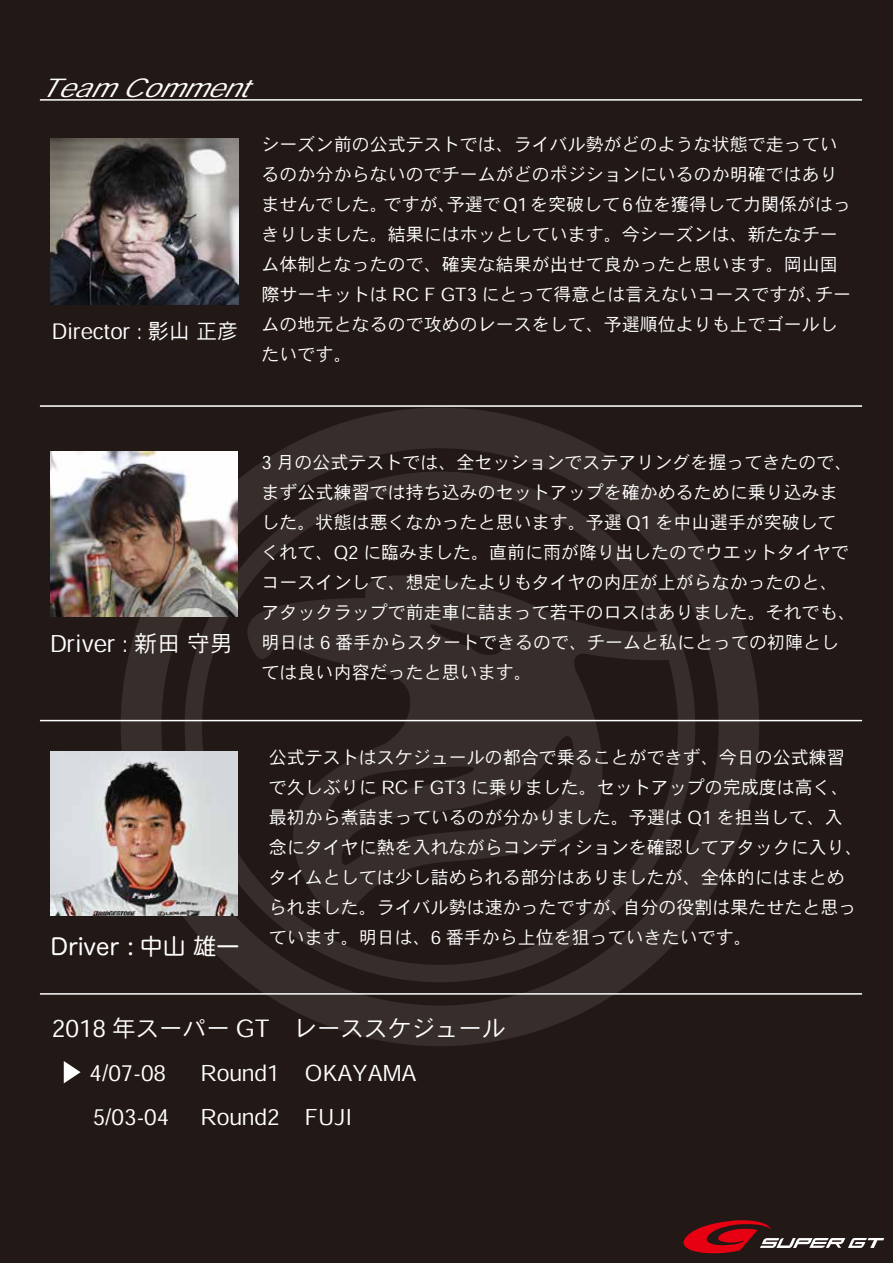
<style>
.page{position:relative;width:893px;height:1263px;background:#221815}
.page>*{position:absolute;margin:0;border:0;box-sizing:border-box;transform-origin:0 0}
.t1{font:italic 24.9px "Heisei Kaku Go Std W3";color:#fff;scale:1.12 1}
.t2{font:23.55px "Heisei Kaku Go Std W3";color:#fff}
.t3{font:22.95px "Heisei Kaku Go Std W3";color:#fff}
.t4{font:22.95px "Hira Maru Pro N W4";color:#fff}
.t5{font:21.75px "Heisei Kaku Go Std W3";color:#fff}
.t6{font:21.15px "Heisei Kaku Go Std W3";color:#fff}
.t7{font:18px/30px "Heisei Kaku Go Std W3";color:#fff}
</style>
<div class="page">
<svg style="left:683px;top:1220px;width:201px;height:33px"></svg>
<svg style="left:121px;top:408px;width:638px;height:638px"></svg>
<svg style="left:185px;top:471px;width:510px;height:511px"></svg>
<svg style="left:246px;top:571px;width:436px;height:347px"></svg>
<hr style="left:40px;top:99px;width:822px;height:2px;background:#fff">
<img style="left:50px;top:139px;width:188px;height:165px">
<hr style="left:40px;top:405px;width:822px;height:2px;background:#fff">
<hr style="left:40px;top:720px;width:822px;height:1px;background:#fff">
<svg style="left:64px;top:1061px;width:17px;height:22px"></svg>
<img style="left:51px;top:451px;width:187px;height:165px">
<img style="left:51px;top:751px;width:187px;height:165px">
<hr style="left:40px;top:993px;width:822px;height:2px;background:#fff">
<h1 class="t1" style="left:40px;top:71px;width:203px">TeamComment</h1>
<p class="t6" style="left:52px;top:317px;width:188px">Director : 影山 正彦</p>
<p class="t7" style="left:262px;top:129px;width:591px">シーズン前の公式テストでは、ライバル勢がどのような状態で走っているのか分からないのでチームがどのポジションにいるのか明確ではありませんでした。ですが、予選でQ1を突破して6位を獲得して力関係がはっきりしました。結果にはホッとしています。今シーズンは、新たなチーム体制となったので、確実な結果が出せて良かったと思います。岡山国際サーキットは RC F GT3 にとって得意とは言えないコースですが、チームの地元となるので攻めのレースをして、予選順位よりも上でゴールしたいです。</p>
<p class="t3" style="left:51px;top:629px;width:184px">Driver : 新田 守男</p>
<p class="t7" style="left:262px;top:448px;width:595px">3 月の公式テストでは、全セッションでステアリングを握ってきたので、まず公式練習では持ち込みのセットアップを確かめるために乗り込みました。状態は悪くなかったと思います。予選 Q1 を中山選手が突破してくれて、Q2 に臨みました。直前に雨が降り出したのでウエットタイヤでコースインして、想定したよりもタイヤの内圧が上がらなかったのと、アタックラップで前走車に詰まって若干のロスはありました。それでも、明日は 6 番手からスタートできるので、チームと私にとっての初陣としては良い内容だったと思います。</p>
<p class="t4" style="left:51px;top:927px;width:190px">Driver : 中山 雄一</p>
<p class="t7" style="left:269px;top:742px;width:595px">公式テストはスケジュールの都合で乗ることができず、今日の公式練習で久しぶりに RC F GT3 に乗りました。セットアップの完成度は高く、最初から煮詰まっているのが分かりました。予選は Q1 を担当して、入念にタイヤに熱を入れながらコンディションを確認してアタックに入り、タイムとしては少し詰められる部分はありましたが、全体的にはまとめられました。ライバル勢は速かったですが、自分の役割は果たせたと思っています。明日は、6 番手から上位を狙っていきたいです。</p>
<h2 class="t2" style="left:5px;top:1013px;width:502px">　　2018 年スーパー GT　レーススケジュール</h2>
<p class="t5" style="left:90px;top:1059px;width:78px">4/07-08</p>
<p class="t5" style="left:200px;top:1059px;width:218px">Round1 OKAYAMA</p>
<p class="t5" style="left:93px;top:1103px;width:78px">5/03-04</p>
<p class="t5" style="left:200px;top:1103px;width:153px">Round2 FUJI</p>
</div>
